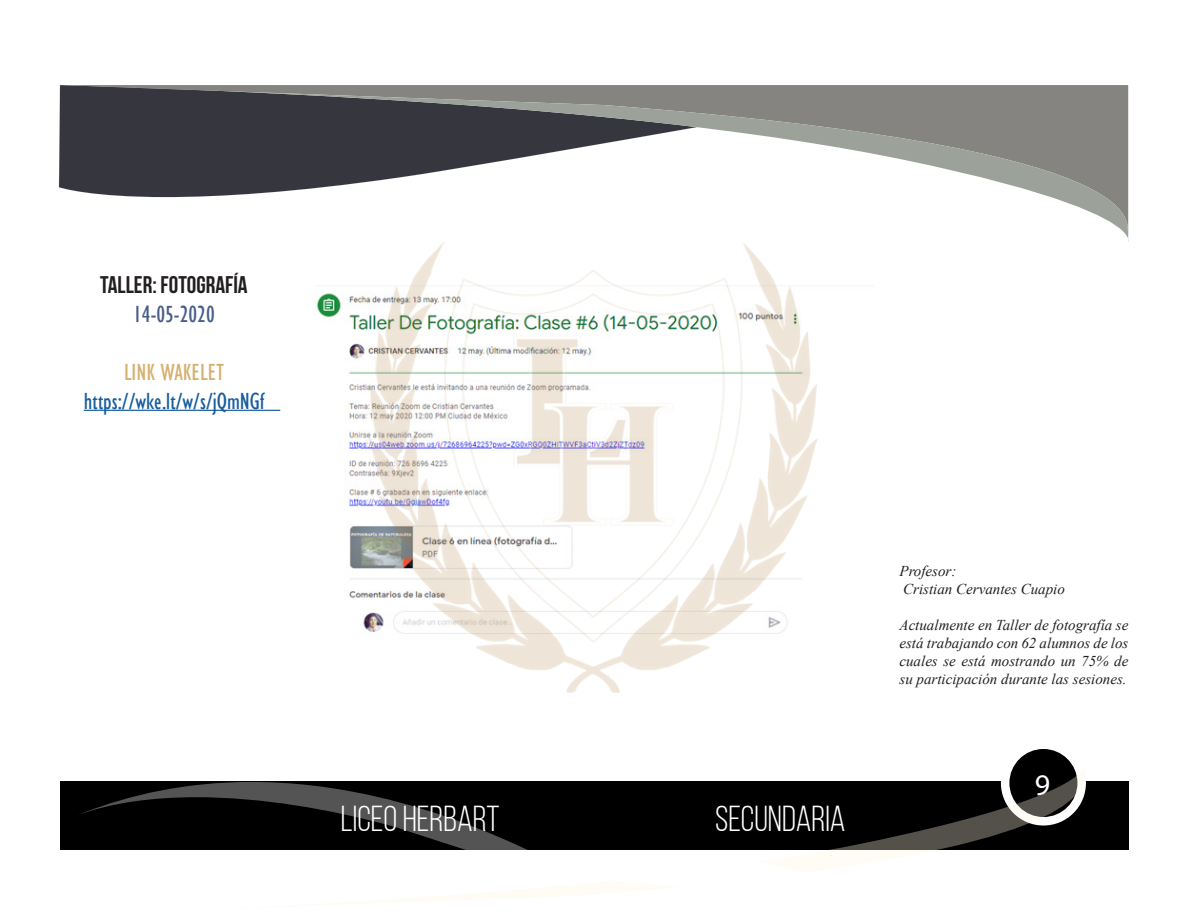
<style>
.page{position:relative;width:1188px;height:918px;background:#fff}
.page>*{position:absolute;margin:0;border:0;box-sizing:border-box;transform-origin:0 0}
.t1{font:36px "Bebas Neue";color:#fff}
.t2{font:30px "Myriad Pro";color:#fff}
.t3{font:condensed 24px "Gill Sans";color:#175d9e}
.t4{font:700 24px "Bebas Neue";color:#231f20}
.t5{font:condensed 24px "Gill Sans";color:#d5b170}
.t6{font:condensed 24px "Gill Sans";color:#485e88}
.t7{font:italic 15px/18px "Times New Roman";color:#231f20;text-align:justify}
</style>
<div class="page">
<svg style="left:60px;top:85px;width:1069px;height:113px;background:#4c4d52"></svg>
<svg style="left:222px;top:91px;width:907px;height:148px"></svg>
<svg style="left:61px;top:85px;width:161px;height:6px"></svg>
<div style="left:1087px;top:783px;width:42px;height:64px;background:#000"></div>
<div style="left:1009px;top:749px;width:68px;height:68px;background:#000;border-radius:50%"></div>
<svg style="left:60px;top:819px;width:4px;height:6px"></svg>
<svg style="left:77px;top:782px;width:126px;height:68px;background:#070707"></svg>
<svg style="left:203px;top:765px;width:884px;height:85px;fill:#000"></svg>
<hr style="left:84px;top:410px;width:196px;height:1px;background:#175d9e">
<img style="left:315px;top:293px;width:503px;height:338px">
<img style="left:369px;top:242px;width:448px;height:451px">
<p class="t4" style="left:100px;top:272px;width:149px">TALLER: FOTOGRAFÍA</p>
<p class="t6" style="left:133px;top:300px;width:83px">14-05-2020</p>
<p class="t5" style="left:124px;top:358px;width:101px">LINK WAKELET</p>
<p class="t3" style="left:84px;top:387px;width:182px">https://wke.lt/w/s/jQmNGf</p>
<h1 class="t1" style="left:341px;top:799px;width:160px">LICEO HERBART</h1>
<h1 class="t1" style="left:715px;top:799px;width:132px">SECUNDARIA</h1>
<p class="t7" style="left:900px;top:562px;width:58px">Profesor:</p>
<p class="t7" style="left:903px;top:580px;width:163px">Cristian Cervantes Cuapio</p>
<p class="t7" style="left:900px;top:616px;width:230px">Actualmente en Taller de fotografía se está trabajando con 62 alumnos de los cuales se está mostrando un 75% de su participación durante las sesiones.</p>
<h2 class="t2" style="left:1035px;top:766px;width:17px">9</h2>
</div>
